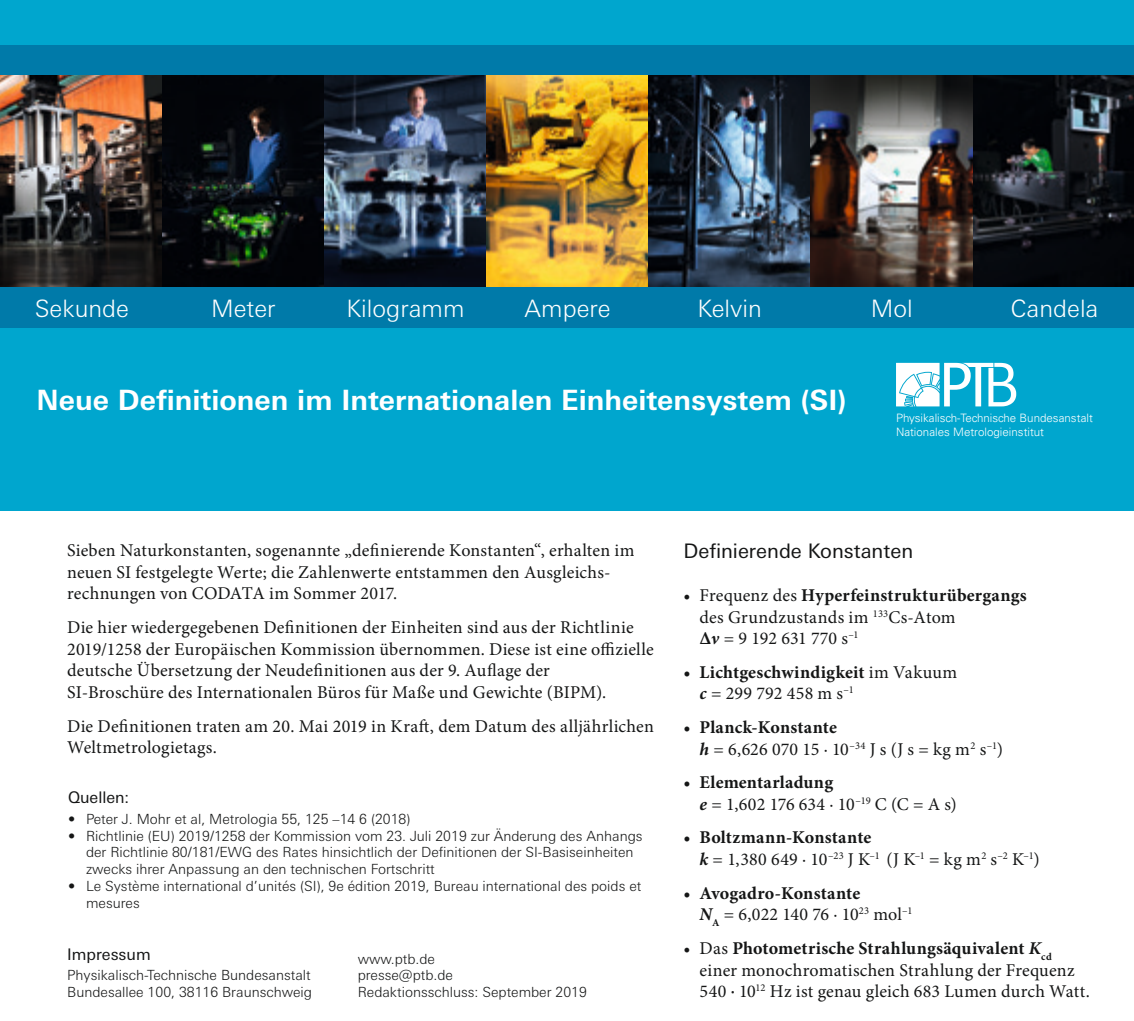
<style>
.page{position:relative;width:1134px;height:1021px;background:#fff}
.page>*{position:absolute;margin:0;border:0;box-sizing:border-box;transform-origin:0 0}
.t1{font:700 28px "Univers Next W1 G";color:#fff}
.t2{font:300 24px "Univers Next W1 G";color:#fff}
.t3{font:20px "Univers Next W1 G";color:#151616}
.t4{font:18px/21.6px "Minion Pro";letter-spacing:.01em;color:#151616}
.t5{font:700 18px/21.6px "Minion Pro";letter-spacing:.01em;color:#151616}
.t6{font:16px "Univers Next W1 G";color:#151616}
.t7{font:300 14px/16.8px "Univers Next W1 G";color:#151616}
.t8{font:300 11.6px/13.8px "Univers";color:#fff}
.s1{font-weight:700}
.s2{font-weight:700;font-style:italic}
.s3{font-weight:400}
.s4{font-style:italic}
</style>
<div class="page">
<div style="left:0;top:0;width:1134px;height:510px;background:#00a6ce"></div>
<div style="left:0;top:286px;width:1134px;height:42px;background:#007aa9"></div>
<img style="left:0;top:75px;width:162px;height:211px">
<img style="left:162px;top:75px;width:162px;height:211px">
<img style="left:324px;top:75px;width:487px;height:211px">
<img style="left:973px;top:75px;width:161px;height:211px">
<img style="left:811px;top:75px;width:162px;height:211px">
<svg style="left:896px;top:363px;width:120px;height:43px"></svg>
<div style="left:0;top:45px;width:1134px;height:30px;background:#007aa9"></div>
<h2 class="t2" style="left:35px;top:295px;width:96px">Sekunde</h2>
<h2 class="t2" style="left:211px;top:295px;width:66px">Meter</h2>
<h2 class="t2" style="left:346px;top:295px;width:120px">Kilogramm</h2>
<h2 class="t2" style="left:525px;top:295px;width:87px">Ampere</h2>
<h2 class="t2" style="left:697px;top:295px;width:66px">Kelvin</h2>
<h2 class="t2" style="left:871px;top:295px;width:43px">Mol</h2>
<h2 class="t2" style="left:1011px;top:295px;width:89px">Candela</h2>
<h1 class="t1" style="left:37px;top:383px;width:811px">Neue Definitionen im Internationalen Einheitensystem (SI)</h1>
<p class="t8" style="left:896px;top:410px;width:198px">Physikalisch-Technische Bundesanstalt<br>Nationales Metrologieinstitut</p>
<p class="t4" style="left:67px;top:539px;width:569px">Sieben Naturkonstanten, sogenannte „definierende Konstanten“, erhalten im neuen SI festgelegte Werte; die Zahlenwerte entstammen den Ausgleichs&shy;rechnungen von CODATA im Sommer 2017.</p>
<p class="t4" style="left:67px;top:616px;width:588px">Die hier wiedergegebenen Definitionen der Einheiten sind aus der Richtlinie 2019/1258 der Europäischen Kommission übernommen. Diese ist eine offizielle deutsche Übersetzung der Neudefinitionen aus der 9. Auflage der<br>SI-Broschüre des Internationalen Büros für Maße und Gewichte (BIPM).</p>
<p class="t4" style="left:67px;top:715px;width:588px">Die Definitionen traten am 20. Mai 2019 in Kraft, dem Datum des alljährlichen<br>Weltmetrologietags.</p>
<p class="t6" style="left:68px;top:788px;width:63px">Quellen:</p>
<p class="t7" style="left:68px;top:810px;width:344px">• Peter J. Mohr et al, Metrologia 55, 125 –14 6 (2018)</p>
<p class="t7" style="left:86px;top:827px;width:558px;text-indent:-18px">• Richtlinie (EU) 2019/1258 der Kommission vom 23. Juli 2019 zur Änderung des Anhangs der Richtlinie 80/181/EWG des Rates hinsichtlich der Definitionen der SI-Basiseinheiten zwecks ihrer Anpassung an den technischen Fortschritt</p>
<p class="t7" style="left:86px;top:877px;width:557px;text-indent:-18px">• Le Système international d’unités (SI), 9e édition 2019, Bureau international des poids et mesures</p>
<p class="t6" style="left:67px;top:944px;width:85px">Impressum</p>
<p class="t7" style="left:67px;top:966px;width:246px">Physikalisch-Technische Bundesanstalt<br>Bundesallee 100, 38116 Braunschweig</p>
<p class="t7" style="left:358px;top:950px;width:231px">www.ptb.de<br>presse@ptb.de<br>Redaktionsschluss: September 2019</p>
<p class="t3" style="left:684px;top:539px;width:231px">Definierende Konstanten</p>
<p class="t4" style="left:700px;top:584px;width:329px;text-indent:-16px">• Frequenz des <span class="s1">Hyperfeinstrukturübergangs </span>des Grundzustands im <sup>133</sup>Cs-Atom<br><span class="s1">Δ</span><span class="s2">ν</span> = 9 192 631 770 s<sup>–1</sup></p>
<p class="t5" style="left:700px;top:661px;width:259px;text-indent:-16px">• Lichtgeschwindigkeit <span class="s3">im Vakuum </span><span class="s4">c</span> <span class="s3">= 299 792 458 m s</span><sup>–1</sup></p>
<p class="t4" style="left:700px;top:716px;width:305px;text-indent:-16px"><span class="s1">• Planck-Konstante<br></span><span class="s2">h</span> = 6,626 070 15 ∙ 10<sup>–34</sup> J s (J s = kg m<sup>2</sup> s<sup>–1</sup>)</p>
<p class="t4" style="left:700px;top:771px;width:258px;text-indent:-16px"><span class="s1">• Elementarladung<br></span><span class="s2">e</span> = 1,602 176 634 ∙ 10<sup>–19</sup> C (C = A s)</p>
<p class="t4" style="left:700px;top:827px;width:342px;text-indent:-16px"><span class="s1">• Boltzmann-Konstante<br></span><span class="s2">k</span> = 1,380 649 ∙ 10<sup>–23</sup> J K<sup>–1</sup> (J K<sup>–1</sup> = kg m<sup>2</sup> s<sup>–2</sup> K<sup>–1</sup>)</p>
<p class="t5" style="left:700px;top:881px;width:214px;text-indent:-16px">• Avogadro-Konstante<br><span class="s4">N</span><sub>A</sub> <span class="s3">= 6,022 140 76 ∙ 10</span><sup>23</sup> <span class="s3">mol</span><sup>–1</sup></p>
<p class="t4" style="left:700px;top:937px;width:392px;text-indent:-16px">• Das <span class="s1">Photometrische Strahlungsäquivalent</span> <span class="s2">K</span><sub>cd </sub>einer monochromatischen Strahlung der Frequenz<br>540 · 10<sup>12</sup> Hz ist genau gleich 683 Lumen durch Watt.</p>
</div>
